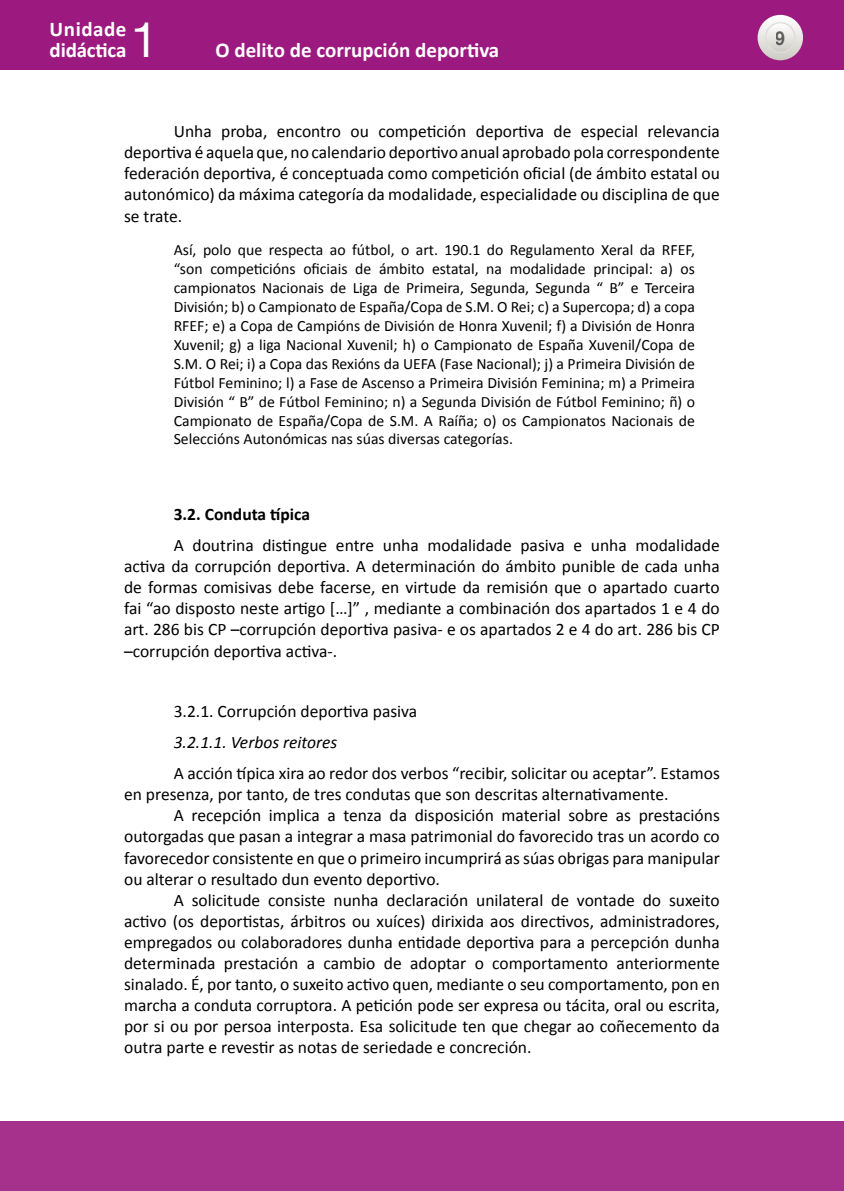
<style>
.page{position:relative;width:844px;height:1191px;background:#fff}
.page>*{position:absolute;margin:0;border:0;box-sizing:border-box;transform-origin:0 0}
.t1{font:49px "Helvetica Neue";color:#fff}
.t2{font:700 21px/21px "Calibri";color:#fff}
.t3{font:700 19.25px "Helvetica Neue";color:#000;scale:.9 1}
.TXTO{font:17.5px/21.2px "Calibri";color:#000;text-align:justify}
._3º_Epigrafe{font:17.5px "Calibri";color:#000}
._4º_Epigrafe_NO_VA_E{font:italic 17.5px "Calibri";color:#000}
._2º_Epigrafe{font:700 17.5px "Calibri";color:#000}
.CITA{font:15.75px/18.9px "Calibri";color:#000;text-align:justify}
</style>
<div class="page">
<div style="left:0;top:0;width:843px;height:69px;background:#9c1a7f"></div>
<svg style="left:757px;top:15px;width:45px;height:45px"></svg>
<svg style="left:765px;top:23px;width:29px;height:29px"></svg>
<div style="left:764px;top:22px;width:31px;height:31px;border:1px solid #dfdeda;border-radius:50%"></div>
<div style="left:0;top:1121px;width:843px;height:70px;background:#a6318c"></div>
<p class="t2" style="left:50px;top:19px;width:78px">Unidade didáctica</p>
<h1 class="t1" style="left:131px;top:5px;width:29px">1</h1>
<p class="t2" style="left:215px;top:40px;width:285px">O delito de corrupción deportiva</p>
<p class="TXTO" style="left:124px;top:121px;width:597px;text-indent:50px">Unha proba, encontro ou competición deportiva de especial relevancia deportiva é aquela que, no calendario deportivo anual aprobado pola correspondente federación deportiva, é conceptuada como competición oficial (de ámbito estatal ou autonómico) da máxima categoría da modalidade, especialidade ou disciplina de que se trate.</p>
<p class="CITA" style="left:174px;top:241px;width:522px">Así, polo que respecta ao fútbol, o art. 190.1 do Regulamento Xeral da RFEF, “son competicións oficiais de ámbito estatal, na modalidade principal: a) os campionatos Nacionais de Liga de Primeira, Segunda, Segunda “ B” e Terceira División; b) o Campionato de España/Copa de S.M. O Rei; c) a Supercopa; d) a copa RFEF; e) a Copa de Campións de División de Honra Xuvenil; f) a División de Honra Xuvenil; g) a liga Nacional Xuvenil; h) o Campionato de España Xuvenil/Copa de S.M. O Rei; i) a Copa das Rexións da UEFA (Fase Nacional); j) a Primeira División de Fútbol Feminino; l) a Fase de Ascenso a Primeira División Feminina; m) a Primeira División “ B” de Fútbol Feminino; n) a Segunda División de Fútbol Feminino; ñ) o Campionato de España/Copa de S.M. A Raíña; o) os Campionatos Nacionais de Seleccións Autonómicas nas súas diversas categorías.</p>
<p class="_2º_Epigrafe" style="left:174px;top:503px;width:138px">3.2. Conduta típica</p>
<p class="TXTO" style="left:124px;top:535px;width:597px;text-indent:50px">A doutrina distingue entre unha modalidade pasiva e unha modalidade activa da corrupción deportiva. A determinación do ámbito punible de cada unha de formas comisivas debe facerse, en virtude da remisión que o apartado cuarto fai “ao disposto neste artigo […]” , mediante a combinación dos apartados 1 e 4 do art. 286 bis CP –corrupción deportiva pasiva- e os apartados 2 e 4 do art. 286 bis CP –corrupción deportiva activa-.</p>
<p class="_3º_Epigrafe" style="left:174px;top:700px;width:245px">3.2.1. Corrupción deportiva pasiva</p>
<p class="_4º_Epigrafe_NO_VA_E" style="left:174px;top:730px;width:165px">3.2.1.1. Verbos reitores</p>
<p class="TXTO" style="left:124px;top:763px;width:597px;text-indent:50px">A acción típica xira ao redor dos verbos “recibir, solicitar ou aceptar”. Estamos en presenza, por tanto, de tres condutas que son descritas alternativamente.</p>
<p class="TXTO" style="left:124px;top:805px;width:597px;text-indent:50px">A recepción implica a tenza da disposición material sobre as prestacións outorgadas que pasan a integrar a masa patrimonial do favorecido tras un acordo co favorecedor consistente en que o primeiro incumprirá as súas obrigas para manipular ou alterar o resultado dun evento deportivo.</p>
<p class="TXTO" style="left:124px;top:889px;width:597px;text-indent:50px">A solicitude consiste nunha declaración unilateral de vontade do suxeito activo (os deportistas, árbitros ou xuíces) dirixida aos directivos, administradores, empregados ou colaboradores dunha entidade deportiva para a percepción dunha determinada prestación a cambio de adoptar o comportamento anteriormente sinalado. É, por tanto, o suxeito activo quen, mediante o seu comportamento, pon en marcha a conduta corruptora. A petición pode ser expresa ou tácita, oral ou escrita, por si ou por persoa interposta. Esa solicitude ten que chegar ao coñecemento da outra parte e revestir as notas de seriedade e concreción.</p>
<p class="t3" style="left:775px;top:26px;width:12px">9</p>
</div>
